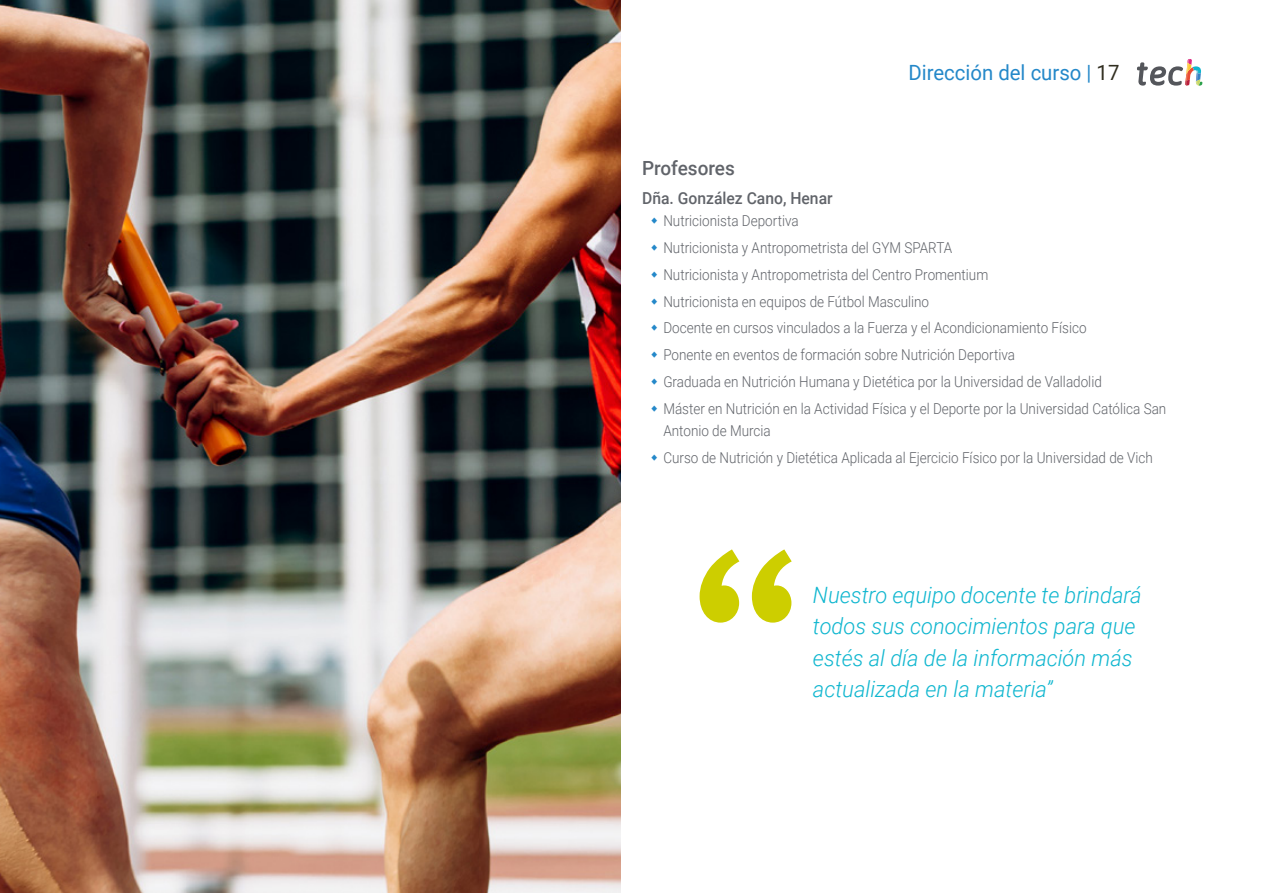
<style>
.page{position:relative;width:1263px;height:893px;background:#fff}
.page>*{position:absolute;margin:0;border:0;box-sizing:border-box;transform-origin:0 0}
.t1{font:italic 300 22.5px/31.5px "Roboto";color:#0fb6cf}
.t2{font:21px "Roboto";color:#2488c9}
.t3{font:500 19.5px "Roboto";color:#61646a}
.t4{font:500 16.5px "Roboto";color:#61646a;scale:.95 1}
.t5{font:300 15px/26.7px "Roboto";color:#61646a;scale:.9 1}
.s1{color:#312e20}
</style>
<div class="page">
<svg style="left:699px;top:549px;width:93px;height:74px"></svg>
<svg style="left:1137px;top:59px;width:65px;height:27px"></svg>
<img style="left:0;top:0;width:621px;height:893px">
<h2 class="t2" style="left:908px;top:57px;width:213px">Dirección del curso | <span class="s1">17</span></h2>
<h3 class="t3" style="left:642px;top:154px;width:94px">Profesores</h3>
<p class="t4" style="left:642px;top:186px;width:202px">Dña. González Cano, Henar</p>
<p class="t5" style="left:663px;top:207px;width:560px">Nutricionista Deportiva<br>Nutricionista y Antropometrista del GYM SPARTA<br>Nutricionista y Antropometrista del Centro Promentium<br>Nutricionista en equipos de Fútbol Masculino<br>Docente en cursos vinculados a la Fuerza y el Acondicionamiento Físico<br>Ponente en eventos de formación sobre Nutrición Deportiva<br>Graduada en Nutrición Humana y Dietética por la Universidad de Valladolid<br>Máster en Nutrición en la Actividad Física y el Deporte por la Universidad Católica San</p>
<p class="t5" style="left:663px;top:417px;width:545px">Antonio de Murcia<br>Curso de Nutrición y Dietética Aplicada al Ejercicio Físico por la Universidad de Vich</p>
<h1 class="t1" style="left:813px;top:578px;width:330px">Nuestro equipo docente te brindará todos sus conocimientos para que estés al día de la información más actualizada en la materia”</h1>
</div>
